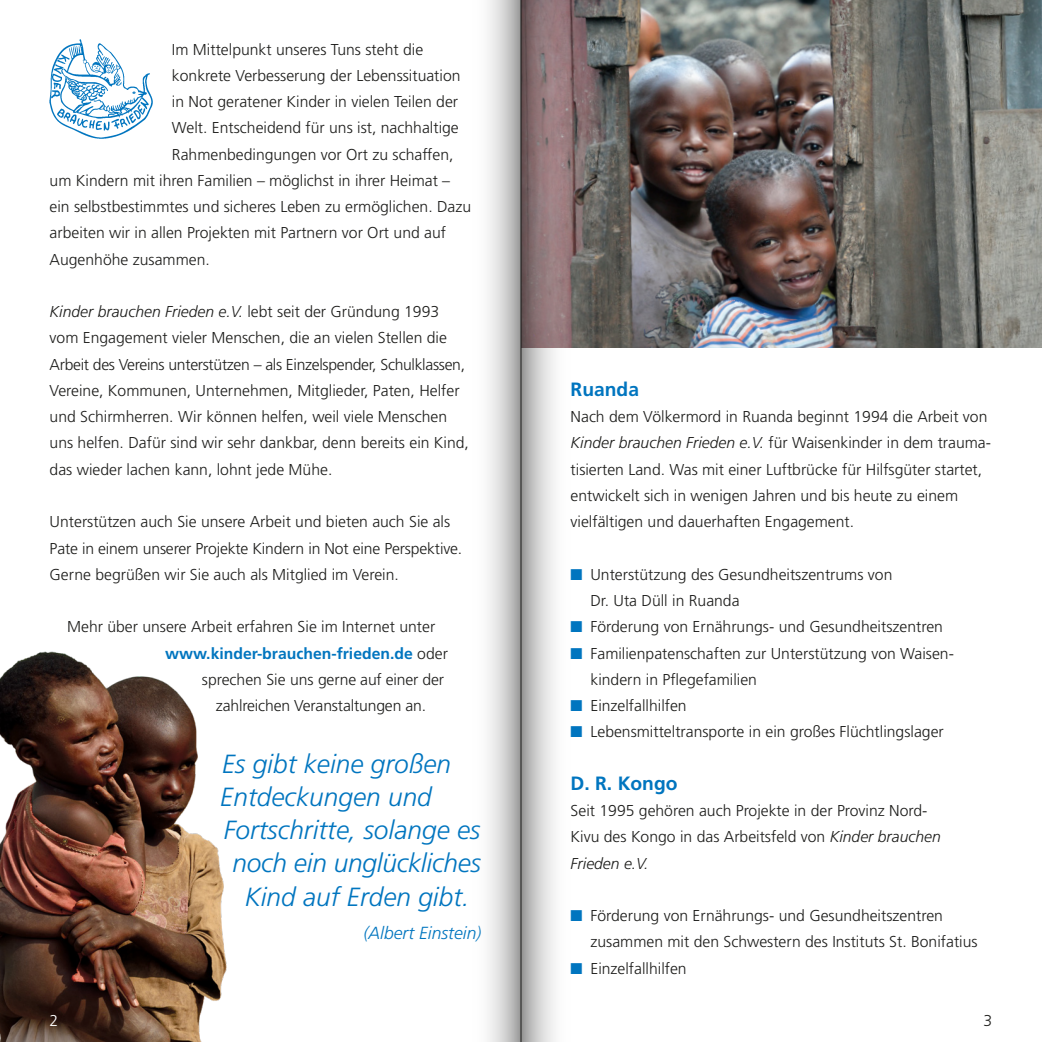
<style>
.page{position:relative;width:1042px;height:1042px;background:#fff}
.page>*{position:absolute;margin:0;border:0;box-sizing:border-box;transform-origin:0 0}
.t1{font:italic 300 26.25px "Frutiger LT Std";color:#0075bf}
.t2{font:700 19.25px "Frutiger LT Std";color:#0075bf}
.t3{font:italic 300 17.5px "Frutiger LT Std";color:#0075bf}
.t4{font:300 15.75px/26.2px "Frutiger LT Std";color:#1d1d1b}
.t5{font:700 15.75px "Frutiger LT Std";color:#0075bf}
.t6{font:300 15.75px "Frutiger LT Std";color:#fff}
.s1{font-style:italic}
.s2{font-weight:300;color:#1d1d1b}
.s3{color:#0075bf}
</style>
<div class="page">
<img style="left:0;top:651px;width:227px;height:391px">
<img style="left:570px;top:0;width:472px;height:347px">
<img style="left:50px;top:39px;width:102px;height:100px">
<svg style="left:488px;top:0;width:32px;height:1042px"></svg>
<svg style="left:521px;top:0;width:49px;height:1042px"></svg>
<hr style="left:520px;top:0;width:1px;height:1042px;background:#1d1d1b">
<p class="t4" style="left:172px;top:36px;width:253px">Im Mittelpunkt unseres Tuns steht die</p>
<p class="t4" style="left:172px;top:62px;width:290px">konkrete Verbesserung der Lebenssituation</p>
<p class="t4" style="left:172px;top:89px;width:288px">in Not geratener Kinder in vielen Teilen der</p>
<p class="t4" style="left:172px;top:115px;width:288px">Welt. Entscheidend für uns ist, nachhaltige</p>
<p class="t4" style="left:172px;top:141px;width:283px">Rahmenbedingungen vor Ort zu schaffen,</p>
<p class="t4" style="left:50px;top:168px;width:402px">um Kindern mit ihren Familien – möglichst in ihrer Heimat –</p>
<p class="t4" style="left:50px;top:194px;width:423px">ein selbstbestimmtes und sicheres Leben zu ermöglichen. Dazu</p>
<p class="t4" style="left:50px;top:220px;width:398px">arbeiten wir in allen Projekten mit Partnern vor Ort und auf</p>
<p class="t4" style="left:50px;top:246px;width:162px">Augenhöhe zusammen.</p>
<p class="t4" style="left:50px;top:299px;width:421px"><span class="s1">Kinder brauchen Frieden e.V.</span> lebt seit der Gründung 1993 vom Engagement vieler Menschen, die an vielen Stellen die Arbeit des Vereins unterstützen – als Einzelspender, Schulklassen, Vereine, Kommunen, Unternehmen, Mitglieder, Paten, Helfer und Schirmherren. Wir können helfen, weil viele Menschen uns helfen. Dafür sind wir sehr dankbar, denn bereits ein Kind, das wieder lachen kann, lohnt jede Mühe.</p>
<p class="t4" style="left:50px;top:509px;width:414px">Unterstützen auch Sie unsere Arbeit und bieten auch Sie als<br>Pate in einem unserer Projekte Kindern in Not eine Perspektive.<br>Gerne begrüßen wir Sie auch als Mitglied im Verein.</p>
<p class="t4" style="left:67px;top:614px;width:370px">Mehr über unsere Arbeit erfahren Sie im Internet unter</p>
<p class="t5" style="left:165px;top:644px;width:284px">www.kinder-brauchen-frieden.de <span class="s2">oder</span></p>
<p class="t4" style="left:202px;top:666px;width:244px">sprechen Sie uns gerne auf einer der</p>
<p class="t4" style="left:216px;top:693px;width:212px">zahlreichen Veranstaltungen an.</p>
<h1 class="t1" style="left:222px;top:748px;width:231px">Es gibt keine großen</h1>
<h1 class="t1" style="left:220px;top:782px;width:213px">Entdeckungen und</h1>
<h1 class="t1" style="left:224px;top:815px;width:258px">Fortschritte, solange es</h1>
<h1 class="t1" style="left:232px;top:848px;width:250px">noch ein unglückliches</h1>
<h1 class="t1" style="left:245px;top:881px;width:226px">Kind auf Erden gibt.</h1>
<p class="t3" style="left:364px;top:923px;width:119px">(Albert Einstein)</p>
<p class="t2" style="left:570px;top:378px;width:70px">Ruanda</p>
<p class="t4" style="left:570px;top:404px;width:422px">Nach dem Völkermord in Ruanda beginnt 1994 die Arbeit von <span class="s1">Kinder brauchen Frieden e.V.</span> für Waisenkinder in dem trauma&shy;tisierten Land. Was mit einer Luftbrücke für Hilfsgüter startet, entwickelt sich in wenigen Jahren und bis heute zu einem vielfältigen und dauerhaften Engagement.</p>
<p class="t4" style="left:590px;top:561px;width:303px;text-indent:-20px"><span class="s3">■</span> Unterstützung des Gesundheitszentrums von<br>Dr. Uta Düll in Ruanda</p>
<p class="t4" style="left:570px;top:614px;width:374px"><span class="s3">■</span> Förderung von Ernährungs- und Gesundheitszentren</p>
<p class="t4" style="left:590px;top:640px;width:365px;text-indent:-20px"><span class="s3">■</span> Familienpatenschaften zur Unterstützung von Waisen&shy;kindern in Pflegefamilien</p>
<p class="t4" style="left:570px;top:693px;width:118px"><span class="s3">■</span> Einzelfallhilfen</p>
<p class="t4" style="left:570px;top:719px;width:375px"><span class="s3">■</span> Lebensmitteltransporte in ein großes Flüchtlingslager</p>
<p class="t2" style="left:570px;top:772px;width:108px">D. R. Kongo</p>
<p class="t4" style="left:570px;top:797px;width:372px">Seit 1995 gehören auch Projekte in der Provinz Nord-<br>Kivu des Kongo in das Arbeitsfeld von <span class="s1">Kinder brauchen<br>Frieden e.V.</span></p>
<p class="t4" style="left:590px;top:902px;width:389px;text-indent:-20px"><span class="s3">■</span> Förderung von Ernährungs- und Gesundheitszentren zusammen mit den Schwestern des Instituts St. Bonifatius</p>
<p class="t4" style="left:570px;top:955px;width:118px"><span class="s3">■</span> Einzelfallhilfen</p>
<p class="t6" style="left:50px;top:1011px;width:10px">2</p>
<p class="t4" style="left:983px;top:1007px;width:10px">3</p>
</div>
